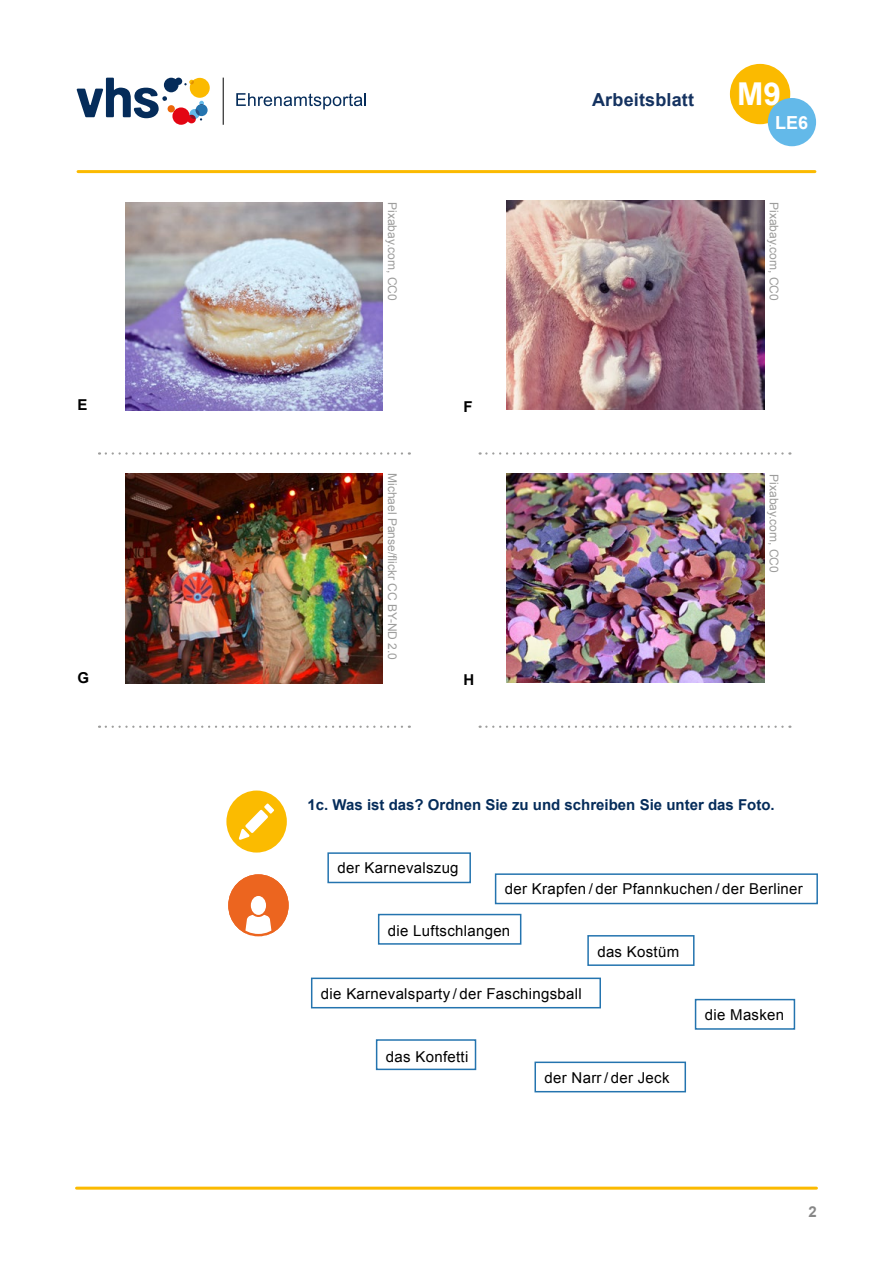
<style>
.page{position:relative;width:893px;height:1263px;background:#fff}
.page>*{position:absolute;margin:0;border:0;box-sizing:border-box;transform-origin:0 0}
.t1{font:700 31.5px "Arial";color:#fff}
.t2{font:700 18px "Arial";letter-spacing:.01em;color:#143260}
.t3{font:700 18px "Arial";color:#fff}
.t4{font:15px "Arial";letter-spacing:.02em;color:#000}
.t5{font:700 15px "Arial";color:#052c5a}
.t6{font:700 15px "Arial";color:#000}
.t7{font:700 15px "Arial";color:#878787}
.t8{font:12px "Arial";color:#9d9d9c}
</style>
<div class="page">
<hr style="left:77px;top:1187px;width:739px;height:3px;background:#fbba00">
<hr style="left:223px;top:78px;width:1px;height:47px;background:#000">
<svg style="left:77px;top:78px;width:133px;height:47px"></svg>
<svg style="left:236px;top:93px;width:130px;height:16px"></svg>
<hr style="left:78px;top:170px;width:737px;height:3px;background:#fbba00">
<div style="left:730px;top:64px;width:60px;height:60px;background:#fbba00;border-radius:50%"></div>
<div style="left:768px;top:98px;width:48px;height:48px;background:#63b9e9;border-radius:50%"></div>
<svg style="left:106px;top:452px;width:304px;height:3px"></svg>
<img style="left:507px;top:201px;width:257px;height:208px">
<img style="left:125px;top:202px;width:258px;height:209px">
<img style="left:507px;top:474px;width:257px;height:208px">
<img style="left:125px;top:474px;width:258px;height:210px">
<svg style="left:106px;top:726px;width:304px;height:2px"></svg>
<svg style="left:480px;top:452px;width:310px;height:3px"></svg>
<svg style="left:480px;top:726px;width:310px;height:2px"></svg>
<svg style="left:226px;top:790px;width:61px;height:62px"></svg>
<svg style="left:228px;top:874px;width:61px;height:63px"></svg>
<div style="left:327px;top:852px;width:144px;height:31px;border:2px solid #2474af"></div>
<div style="left:495px;top:873px;width:323px;height:31px;border:2px solid #2474af"></div>
<div style="left:378px;top:914px;width:143px;height:31px;border:2px solid #2474af"></div>
<div style="left:587px;top:935px;width:107px;height:31px;border:2px solid #2474af"></div>
<div style="left:311px;top:977px;width:290px;height:31px;border:2px solid #2474af"></div>
<div style="left:695px;top:999px;width:100px;height:31px;border:2px solid #2474af"></div>
<div style="left:376px;top:1039px;width:100px;height:31px;border:2px solid #2474af"></div>
<div style="left:534px;top:1061px;width:152px;height:31px;border:2px solid #2474af"></div>
<p class="t8" style="left:400px;top:202px;width:100px;rotate:90deg">Pixabay.com, CC0</p>
<p class="t6" style="left:78px;top:395px;width:12px">E</p>
<p class="t6" style="left:463px;top:396px;width:11px">F</p>
<p class="t8" style="left:400px;top:473px;width:188px;rotate:90deg">Michael Panse/flickr CC BY-ND 2.0</p>
<p class="t6" style="left:78px;top:668px;width:13px">G</p>
<p class="t6" style="left:463px;top:669px;width:12px">H</p>
<p class="t2" style="left:592px;top:88px;width:103px">Arbeitsblatt</p>
<h1 class="t1" style="left:737px;top:73px;width:45px">M9</h1>
<p class="t3" style="left:775px;top:110px;width:35px">LE6</p>
<p class="t8" style="left:782px;top:202px;width:100px;rotate:90deg">Pixabay.com, CC0</p>
<p class="t8" style="left:782px;top:474px;width:100px;rotate:90deg">Pixabay.com, CC0</p>
<p class="t5" style="left:308px;top:795px;width:469px">1c. Was ist das? Ordnen Sie zu und schreiben Sie unter das Foto.</p>
<p class="t4" style="left:337px;top:858px;width:123px">der Karnevalszug</p>
<p class="t4" style="left:505px;top:879px;width:300px">der Krapfen / der Pfannkuchen / der Berliner</p>
<p class="t4" style="left:388px;top:921px;width:124px">die Luftschlangen</p>
<p class="t4" style="left:597px;top:942px;width:83px">das Kostüm</p>
<p class="t4" style="left:321px;top:984px;width:262px">die Karnevalsparty / der Faschingsball</p>
<p class="t4" style="left:705px;top:1005px;width:81px">die Masken</p>
<p class="t4" style="left:386px;top:1047px;width:84px">das Konfetti</p>
<p class="t4" style="left:544px;top:1068px;width:127px">der Narr/ der Jeck</p>
<p class="t7" style="left:808px;top:1202px;width:10px">2</p>
</div>
